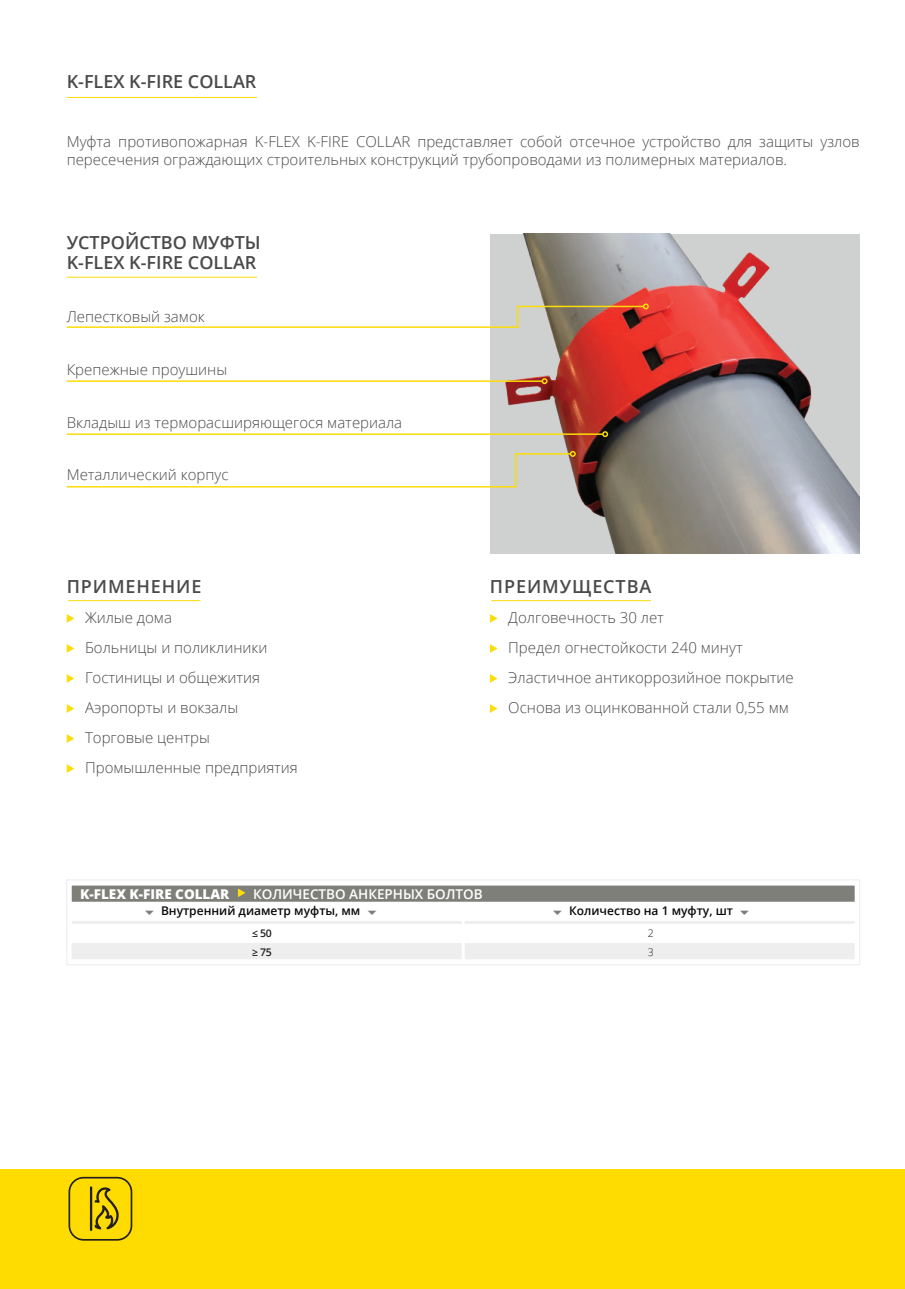
<style>
.page{position:relative;width:905px;height:1289px;background:#fff}
.page>*{position:absolute;margin:0;border:0;box-sizing:border-box;transform-origin:0 0}
.t1{font:600 18px/19.5px "Open Sans";color:#494a49}
.t2{font:600 18px "Open Sans";letter-spacing:.05em;color:#494a49}
.t3{font:300 15px/30px "Open Sans";color:#494a49}
.t4{font:600 13.5px "Open Sans";color:#fff}
.t5{font:800 13.5px "Open Sans";color:#fff}
.t6{font:600 12px "Open Sans";color:#090a0c}
.t7{font:600 10.5px "Open Sans";color:#211e1e}
.t8{font:300 10.5px "Open Sans";color:#211e1e}
</style>
<div class="page">
<div style="left:0;top:1169px;width:904px;height:119px;background:#ffdc01"></div>
<svg style="left:67px;top:614px;width:7px;height:9px"></svg>
<svg style="left:67px;top:674px;width:7px;height:9px"></svg>
<svg style="left:67px;top:764px;width:7px;height:9px"></svg>
<svg style="left:67px;top:704px;width:7px;height:9px"></svg>
<svg style="left:67px;top:644px;width:7px;height:9px"></svg>
<svg style="left:67px;top:734px;width:7px;height:9px"></svg>
<hr style="left:68px;top:600px;width:132px;height:1px;background:#fbdc08">
<svg style="left:68px;top:1176px;width:64px;height:64px"></svg>
<hr style="left:67px;top:97px;width:190px;height:1px;background:#fbdc08">
<hr style="left:67px;top:277px;width:190px;height:1px;background:#fbdc08">
<img style="left:490px;top:234px;width:369px;height:320px">
<hr style="left:67px;top:380px;width:475px;height:2px;background:#fbdc08">
<hr style="left:67px;top:433px;width:536px;height:2px;background:#fbdc08">
<svg style="left:66px;top:451px;width:509px;height:37px"></svg>
<svg style="left:602px;top:431px;width:6px;height:6px"></svg>
<svg style="left:541px;top:378px;width:6px;height:6px"></svg>
<svg style="left:66px;top:303px;width:583px;height:25px"></svg>
<div style="left:70px;top:941px;width:786px;height:19px;background:#edeeed"></div>
<div style="left:70px;top:883px;width:786px;height:20px;background:#7f7f7a"></div>
<hr style="left:70px;top:920px;width:786px;height:3px;background:#edeeed">
<div style="left:69px;top:882px;width:788px;height:80px;border:3px solid #fff"></div>
<hr style="left:70px;top:940px;width:786px;height:3px;background:#fff">
<hr style="left:70px;top:901px;width:786px;height:3px;background:#fff">
<hr style="left:461px;top:903px;width:3px;height:57px;background:#fff">
<div style="left:66px;top:879px;width:794px;height:86px;border:1px solid #edeeef"></div>
<svg style="left:238px;top:888px;width:7px;height:9px"></svg>
<svg style="left:490px;top:614px;width:7px;height:9px"></svg>
<svg style="left:490px;top:674px;width:7px;height:9px"></svg>
<svg style="left:490px;top:704px;width:7px;height:9px"></svg>
<svg style="left:490px;top:644px;width:7px;height:9px"></svg>
<hr style="left:491px;top:600px;width:160px;height:1px;background:#fbdc08">
<p class="t1" style="left:67px;top:71px;width:191px">K-FLEX K-FIRE COLLAR</p>
<p class="t3" style="left:67px;top:133px;width:794px;line-height:18px">Муфта противопожарная K-FLEX K-FIRE COLLAR представляет собой отсечное устройство для защиты узлов пересечения ограждающих строительных конструкций трубопроводами из полимерных материалов.</p>
<p class="t1" style="left:67px;top:233px;width:195px">УСТРОЙСТВО МУФТЫ<br>K-FLEX K-FIRE COLLAR</p>
<p class="t3" style="left:67px;top:301px;width:139px">Лепестковый замок</p>
<p class="t3" style="left:67px;top:354px;width:162px">Крепежные проушины</p>
<p class="t3" style="left:67px;top:407px;width:337px">Вкладыш из терморасширяющегося материала</p>
<p class="t3" style="left:67px;top:459px;width:163px">Металлический корпус</p>
<p class="t2" style="left:67px;top:574px;width:136px">ПРИМЕНЕНИЕ</p>
<p class="t3" style="left:85px;top:602px;width:214px">Жилые дома<br>Больницы и поликлиники<br>Гостиницы и общежития<br>Аэропорты и вокзалы<br>Торговые центры<br>Промышленные предприятия</p>
<p class="t2" style="left:490px;top:574px;width:163px">ПРЕИМУЩЕСТВА</p>
<p class="t3" style="left:508px;top:602px;width:287px">Долговечность 30 лет<br>Предел огнестойкости 240 минут<br>Эластичное антикоррозийное покрытие<br>Основа из оцинкованной стали 0,55 мм</p>
<p class="t5" style="left:80px;top:886px;width:151px">K-FLEX K-FIRE COLLAR</p>
<p class="t4" style="left:253px;top:884px;width:231px">КОЛИЧЕСТВО АНКЕРНЫХ БОЛТОВ</p>
<p class="t7" style="left:252px;top:926px;width:21px">≤ 50</p>
<p class="t8" style="left:648px;top:927px;width:7px">2</p>
<p class="t7" style="left:252px;top:944px;width:21px">≥ 75</p>
<p class="t8" style="left:648px;top:946px;width:7px">3</p>
<p class="t6" style="left:161px;top:902px;width:201px">Внутренний диаметр муфты, мм</p>
<p class="t6" style="left:569px;top:902px;width:165px">Количество на 1 муфту, шт</p>
</div>
